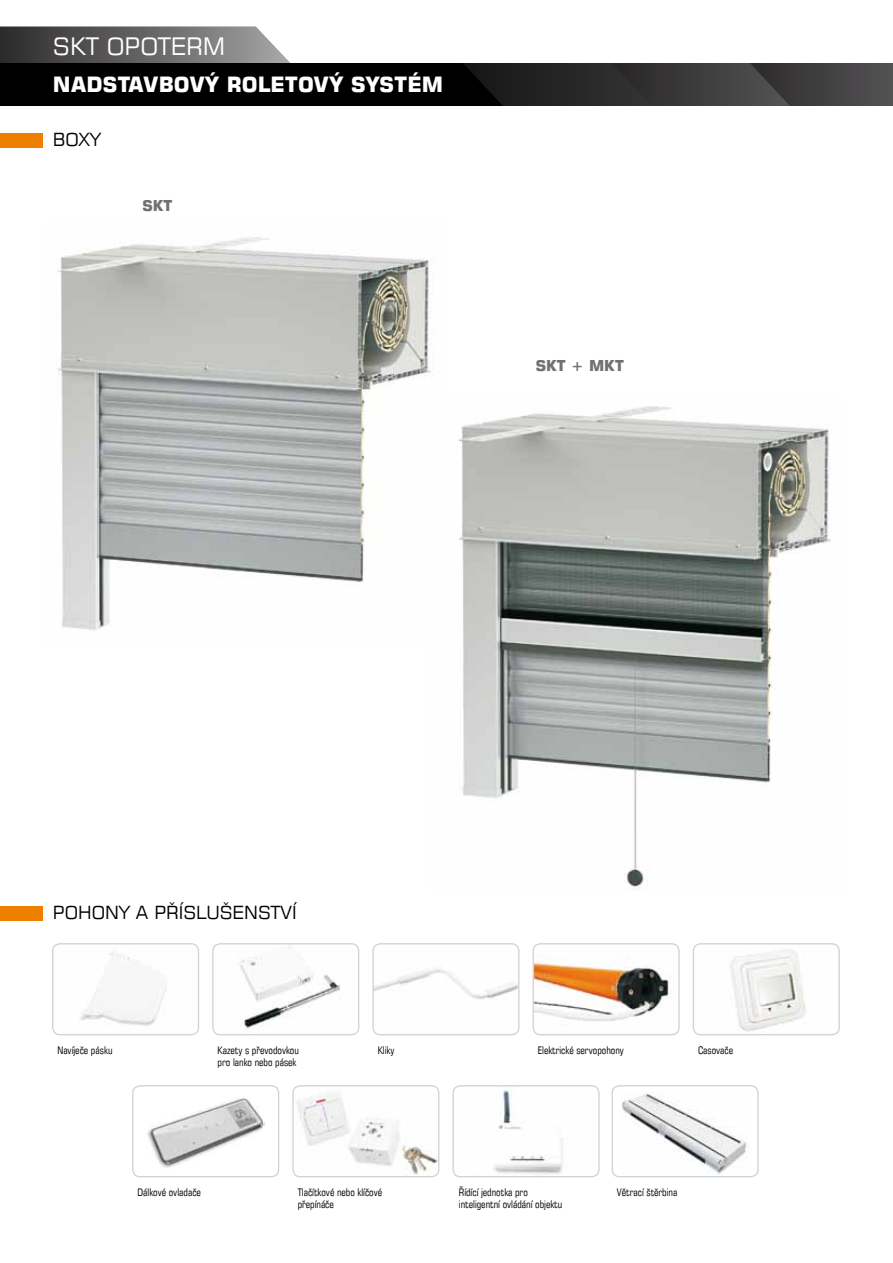
<style>
.page{position:relative;width:893px;height:1263px;background:#fff}
.page>*{position:absolute;margin:0;border:0;box-sizing:border-box;transform-origin:0 0}
.t1{font:24px "Square 721 EU Normal";color:#fff}
.t2{font:21px "Square 721 EU Bold";color:#fff}
.t3{font:18px "Square 721 EU Normal";color:#000}
.t4{font:15px "Square 721 EU Bold";letter-spacing:-.01em;color:#707172}
.t5{font:10.5px/12.6px "Square 721 Cn EU Normal";color:#000}
</style>
<div class="page">
<img style="left:57px;top:237px;width:377px;height:393px">
<img style="left:431px;top:399px;width:400px;height:488px">
<svg style="left:0;top:27px;width:290px;height:36px"></svg>
<div style="left:0;top:63px;width:893px;height:43px;background:#000"></div>
<svg style="left:463px;top:63px;width:430px;height:43px"></svg>
<div style="left:0;top:133px;width:43px;height:15px;background:#ee7f00"></div>
<div style="left:0;top:906px;width:43px;height:15px;background:#ee7f00"></div>
<img style="left:693px;top:945px;width:146px;height:90px">
<div style="left:693px;top:943px;width:147px;height:92px;border:1px solid #d0d1d2;border-radius:7px"></div>
<img style="left:53px;top:945px;width:146px;height:90px">
<div style="left:52px;top:943px;width:147px;height:92px;border:1px solid #d0d1d2;border-radius:7px"></div>
<img style="left:533px;top:945px;width:145px;height:90px">
<div style="left:533px;top:943px;width:147px;height:92px;border:1px solid #d0d1d2;border-radius:7px"></div>
<img style="left:214px;top:945px;width:145px;height:90px">
<div style="left:212px;top:943px;width:147px;height:92px;border:1px solid #d0d1d2;border-radius:7px"></div>
<img style="left:374px;top:944px;width:145px;height:91px">
<div style="left:372px;top:943px;width:147px;height:92px;border:1px solid #d0d1d2;border-radius:7px"></div>
<img style="left:147px;top:1097px;width:118px;height:71px">
<div style="left:132px;top:1085px;width:147px;height:92px;border:1px solid #d0d1d2;border-radius:7px"></div>
<img style="left:294px;top:1086px;width:145px;height:91px">
<div style="left:292px;top:1085px;width:147px;height:92px;border:1px solid #d0d1d2;border-radius:7px"></div>
<img style="left:454px;top:1087px;width:144px;height:90px">
<div style="left:452px;top:1085px;width:148px;height:92px;border:1px solid #d0d1d2;border-radius:7px"></div>
<img style="left:621px;top:1094px;width:128px;height:80px">
<div style="left:612px;top:1085px;width:147px;height:92px;border:1px solid #d0d1d2;border-radius:7px"></div>
<h1 class="t1" style="left:53px;top:31px;width:174px">SKT OPOTERM</h1>
<h2 class="t2" style="left:53px;top:71px;width:392px">NADSTAVBOVÝ ROLETOVÝ SYSTÉM</h2>
<h3 class="t3" style="left:53px;top:128px;width:49px">BOXY</h3>
<h3 class="t4" style="left:142px;top:196px;width:32px">SKT</h3>
<h3 class="t3" style="left:53px;top:901px;width:245px">POHONY A PŘÍSLUŠENSTVÍ</h3>
<h3 class="t4" style="left:536px;top:356px;width:90px">SKT + MKT</h3>
<p class="t5" style="left:57px;top:1044px;width:57px">Navíječe pásku</p>
<p class="t5" style="left:218px;top:1044px;width:83px">Kazety s převodovkou</p>
<p class="t5" style="left:538px;top:1044px;width:88px">Elektrické servopohony</p>
<p class="t5" style="left:698px;top:1044px;width:37px">Casovače</p>
<p class="t5" style="left:218px;top:1056px;width:80px">pro lanko nebo pásek</p>
<p class="t5" style="left:378px;top:1044px;width:18px">Kliky</p>
<p class="t5" style="left:137px;top:1186px;width:65px">Dálkové ovladače</p>
<p class="t5" style="left:298px;top:1186px;width:86px">Tlačítkové nebo klíčové přepínáče</p>
<p class="t5" style="left:459px;top:1186px;width:105px">Řídící jednotka pro inteligentní ovládání objektu</p>
<p class="t5" style="left:617px;top:1186px;width:62px">Větrací štěrbina</p>
</div>
